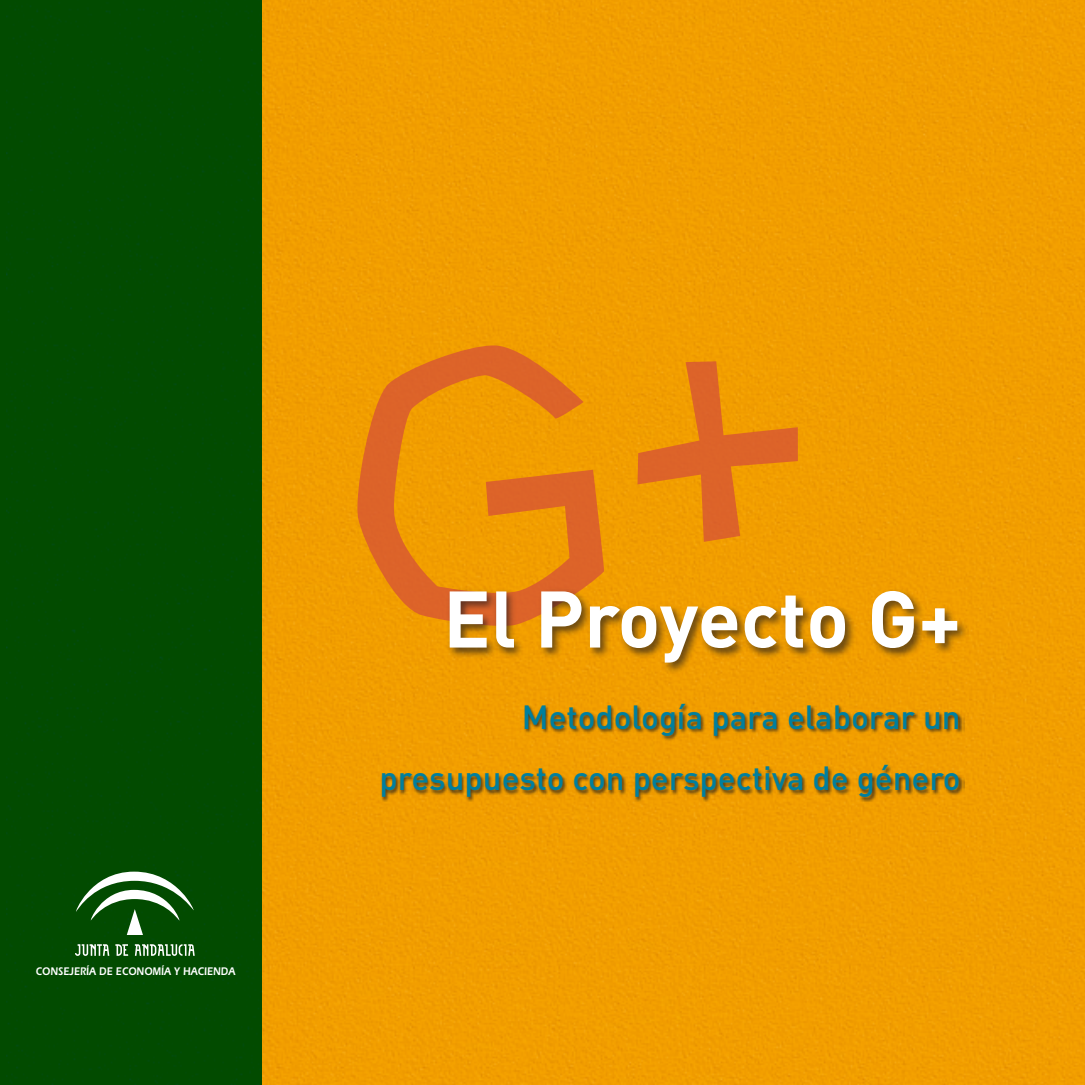
<style>
.page{position:relative;width:1085px;height:1085px;background:#fff}
.page>*{position:absolute;margin:0;border:0;box-sizing:border-box;transform-origin:0 0}
.t1{font:700 78.75px "DIN";color:#fff}
.t2{font:500 33.07px/61px "DIN";color:#007f9e;text-align:right}
.t3{font:600 11.47px "Itc Eras";letter-spacing:.01em;color:#fff;scale:.85 1}
</style>
<div class="page">
<div style="left:261px;top:0;width:823px;height:1084px;background:#f19e00"></div>
<div style="left:0;top:0;width:21px;height:1084px;background:#024b00"></div>
<div style="left:6px;top:0;width:255px;height:1084px;background:#024b00"></div>
<div style="left:379px;top:701px;width:585px;height:101px;background:#1a171c;opacity:.75"></div>
<svg style="left:355px;top:345px;width:249px;height:283px;background:#ea8a0d"></svg>
<svg style="left:637px;top:361px;width:160px;height:181px;background:#ea8a0e"></svg>
<div style="left:445px;top:586px;width:523px;height:88px;background:#1a171c;opacity:.65"></div>
<svg style="left:74px;top:871px;width:120px;height:63px"></svg>
<svg style="left:135px;top:944px;width:60px;height:11px"></svg>
<svg style="left:115px;top:944px;width:13px;height:11px"></svg>
<svg style="left:75px;top:944px;width:34px;height:11px"></svg>
<p class="t3" style="left:36px;top:964px;width:236px">CONSEJERÍA DE ECONOMÍA Y HACIENDA</p>
<h1 class="t1" style="left:443px;top:567px;width:519px">El Proyecto G+</h1>
<p class="t2" style="left:379px;top:685px;width:582px">Metodología para elaborar un presupuesto con perspectiva de género</p>
</div>
